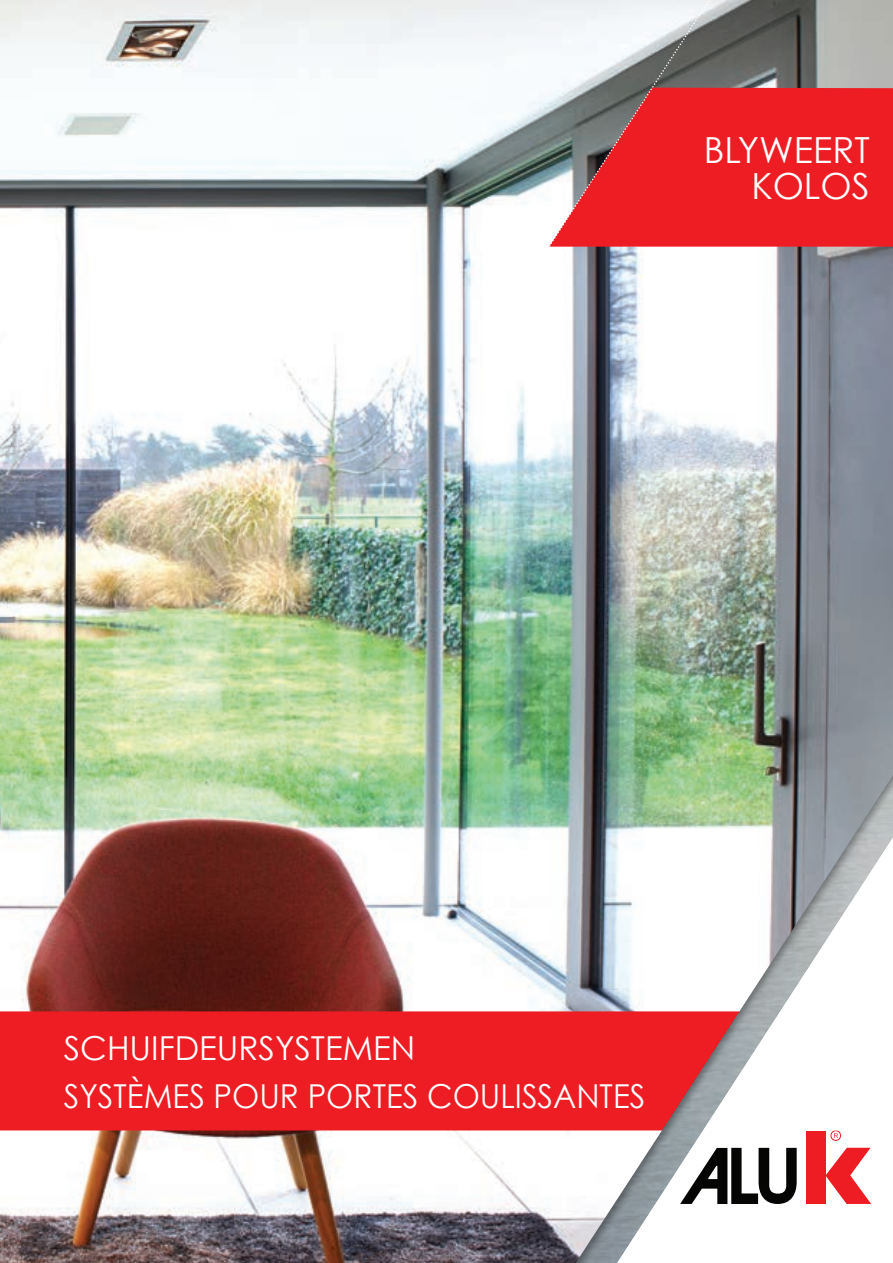
<style>
.page{position:relative;width:893px;height:1263px;background:#fff}
.page>*{position:absolute;margin:0;border:0;box-sizing:border-box;transform-origin:0 0}
.t1{font:36px "Century Gothic";color:#fff}
.t2{font:33px "Century Gothic";color:#fff;scale:.95 1}
.t3{font:33px "Century Gothic";color:#fff}
</style>
<div class="page">
<img style="left:0;top:0;width:893px;height:1263px">
<div style="left:0;top:1011px;width:564px;height:119px;background:#ee1d23"></div>
<svg style="left:564px;top:754px;width:329px;height:509px"></svg>
<div style="left:717px;top:88px;width:176px;height:159px;background:#ee1d23"></div>
<svg style="left:501px;top:0;width:216px;height:320px"></svg>
<p class="t1" style="left:704px;top:128px;width:167px">BLYWEERT</p>
<p class="t1" style="left:751px;top:164px;width:120px">KOLOS</p>
<p class="t3" style="left:64px;top:1028px;width:353px">SCHUIFDEURSYSTEMEN</p>
<p class="t2" style="left:64px;top:1076px;width:614px">SYSTÈMES POUR PORTES COULISSANTES</p>
</div>
